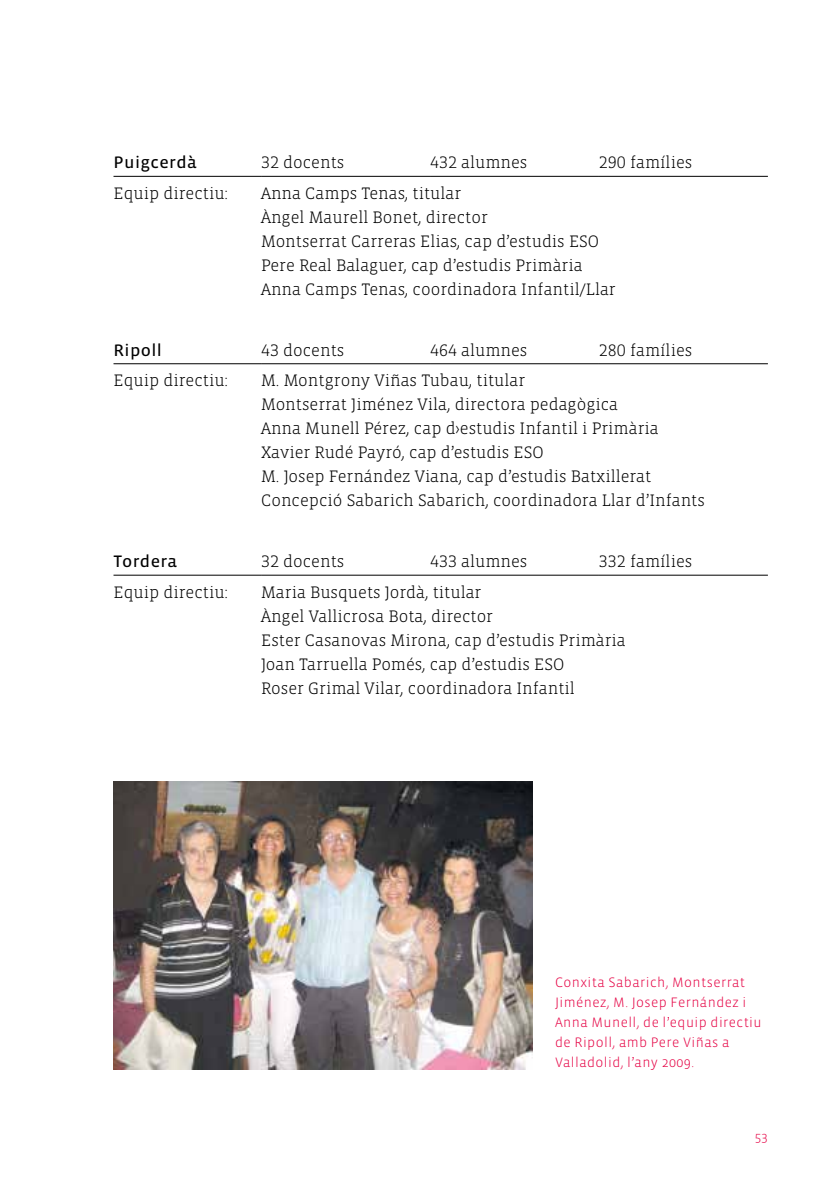
<style>
.page{position:relative;width:840px;height:1191px;background:#fff}
.page>*{position:absolute;margin:0;border:0;box-sizing:border-box;transform-origin:0 0}
.t1{font:300 17px/24px "Vista Slab OT";color:#000}
.t2{font:300 17px "Vista Slab OT";color:#000;scale:1.06 1}
.t3{font:17px "Vista Sans OT";letter-spacing:.02em;color:#000;scale:1.06 1}
.t4{font:300 14px/20px "Vista Sans OT";letter-spacing:.03em;color:#e50043}
.t5{font:300 13px "Vista Sans OT";color:#e50043}
</style>
<div class="page">
<hr style="left:113px;top:176px;width:148px;height:1px;background:#000">
<hr style="left:261px;top:176px;width:169px;height:1px;background:#000">
<hr style="left:430px;top:176px;width:168px;height:1px;background:#000">
<hr style="left:598px;top:176px;width:169px;height:1px;background:#000">
<hr style="left:113px;top:363px;width:148px;height:1px;background:#000">
<hr style="left:261px;top:363px;width:169px;height:1px;background:#000">
<hr style="left:430px;top:363px;width:168px;height:1px;background:#000">
<hr style="left:598px;top:363px;width:169px;height:1px;background:#000">
<hr style="left:113px;top:575px;width:148px;height:1px;background:#000">
<hr style="left:261px;top:575px;width:169px;height:1px;background:#000">
<hr style="left:430px;top:575px;width:168px;height:1px;background:#000">
<hr style="left:598px;top:575px;width:169px;height:1px;background:#000">
<img style="left:113px;top:781px;width:419px;height:288px">
<p class="t3" style="left:113px;top:154px;width:80px">Puigcerdà</p>
<p class="t2" style="left:261px;top:154px;width:80px">32 docents</p>
<p class="t2" style="left:430px;top:154px;width:93px">432 alumnes</p>
<p class="t2" style="left:598px;top:154px;width:89px">290 famílies</p>
<p class="t1" style="left:113px;top:181px;width:116px">Equip directiu:</p>
<p class="t1" style="left:261px;top:181px;width:356px">Anna Camps Tenas, titular<br>Àngel Maurell Bonet, director<br>Montserrat Carreras Elias, cap d’estudis ESO Pere Real Balaguer, cap d’estudis Primària Anna Camps Tenas, coordinadora Infantil/Llar</p>
<p class="t3" style="left:113px;top:341px;width:47px">Ripoll</p>
<p class="t2" style="left:261px;top:341px;width:80px">43 docents</p>
<p class="t2" style="left:430px;top:341px;width:93px">464 alumnes</p>
<p class="t2" style="left:598px;top:341px;width:89px">280 famílies</p>
<p class="t1" style="left:113px;top:369px;width:116px">Equip directiu:</p>
<p class="t1" style="left:261px;top:369px;width:445px">M. Montgrony Viñas Tubau, titular<br>Montserrat Jiménez Vila, directora pedagògica<br>Anna Munell Pérez, cap d›estudis Infantil i Primària Xavier Rudé Payró, cap d’estudis ESO<br>M. Josep Fernández Viana, cap d’estudis Batxillerat Concepció Sabarich Sabarich, coordinadora Llar d’Infants</p>
<p class="t3" style="left:113px;top:553px;width:61px">Tordera</p>
<p class="t2" style="left:261px;top:553px;width:80px">32 docents</p>
<p class="t2" style="left:430px;top:553px;width:93px">433 alumnes</p>
<p class="t2" style="left:598px;top:553px;width:89px">332 famílies</p>
<p class="t1" style="left:113px;top:580px;width:116px">Equip directiu:</p>
<p class="t1" style="left:261px;top:580px;width:366px">Maria Busquets Jordà, titular<br>Àngel Vallicrosa Bota, director<br>Ester Casanovas Mirona, cap d’estudis Primària Joan Tarruella Pomés, cap d’estudis ESO<br>Roser Grimal Vilar, coordinadora Infantil</p>
<p class="t4" style="left:554px;top:973px;width:208px">Conxita Sabarich, Montserrat<br>Jiménez, M. Josep Fernández i<br>Anna Munell, de l’equip directiu de Ripoll, amb Pere Viñas a<br>Valladolid, l’any 2009.</p>
<p class="t5" style="left:754px;top:1130px;width:14px">53</p>
</div>
